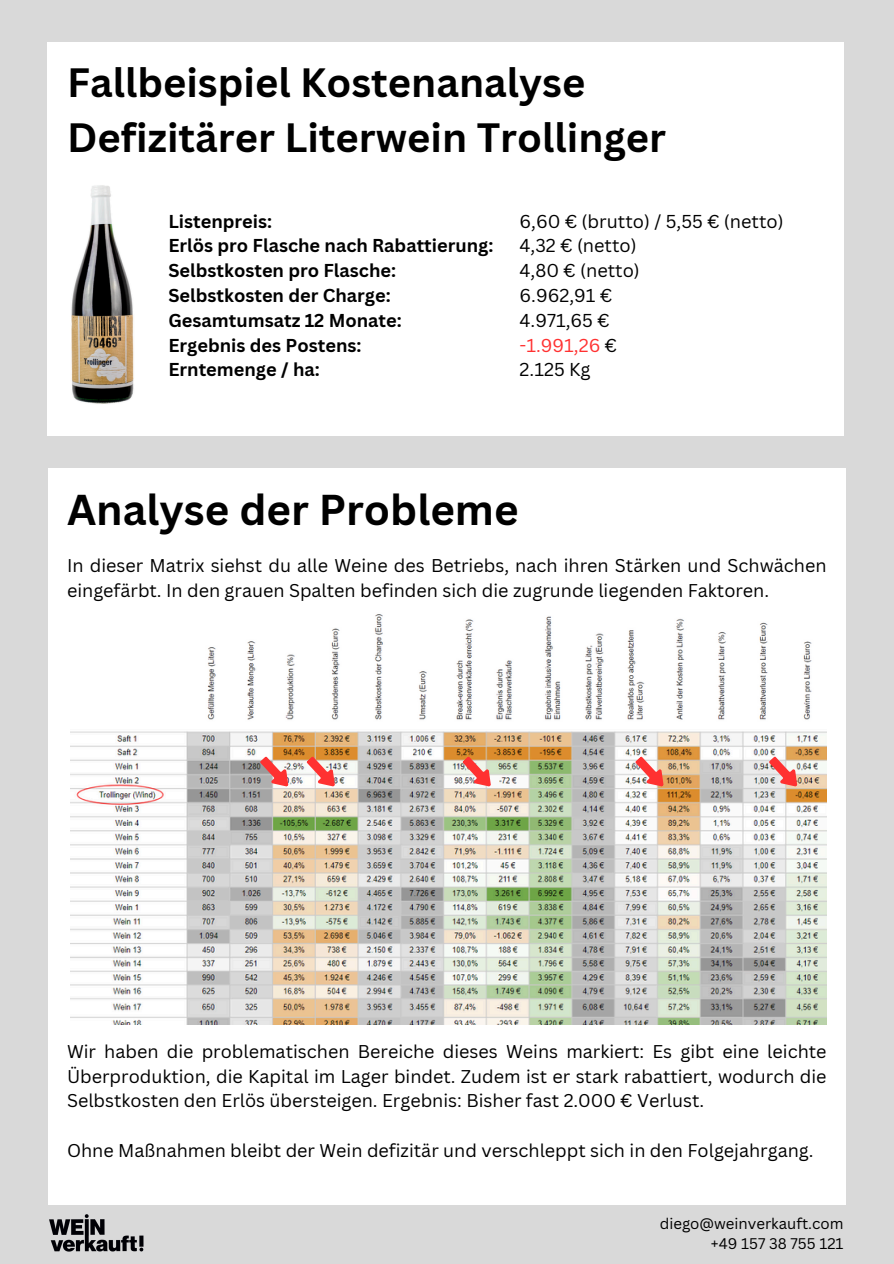
<style>
.page{position:relative;width:894px;height:1264px;background:#fff}
.page>*{position:absolute;margin:0;border:0;box-sizing:border-box;transform-origin:0 0}
.t1{font:700 42px "Canva Sans";color:#000}
.t2{font:700 39.9px/55.1px "Canva Sans";color:#000}
.t3{font:700 18.15px/24.8px "Canva Sans";color:#000}
.t4{font:18.15px/24.8px "Canva Sans";color:#000}
.t5{font:18px/24.8px "Canva Sans";color:#000}
.t6{font:15px "Canva Sans";color:#000}
.s1{color:#ff3131}
</style>
<div class="page">
<div style="left:0;top:0;width:893px;height:1263px;background:#d9d9d9"></div>
<div style="left:47px;top:42px;width:796px;height:393px;background:#fff"></div>
<img style="left:71px;top:185px;width:63px;height:219px">
<div style="left:48px;top:468px;width:797px;height:736px;background:#fff"></div>
<img style="left:71px;top:731px;width:755px;height:293px">
<svg style="left:302px;top:752px;width:39px;height:41px"></svg>
<svg style="left:255px;top:752px;width:40px;height:41px"></svg>
<svg style="left:457px;top:752px;width:40px;height:41px;background:#e3a790"></svg>
<svg style="left:630px;top:752px;width:40px;height:41px"></svg>
<svg style="left:764px;top:752px;width:39px;height:41px"></svg>
<img style="left:49px;top:1214px;width:95px;height:37px">
<img style="left:207px;top:614px;width:605px;height:106px">
<h1 class="t2" style="left:67px;top:54px;width:600px">Fallbeispiel Kostenanalyse<br>Defizitärer Literwein Trollinger</h1>
<h3 class="t3" style="left:168px;top:208px;width:326px">Listenpreis:<br>Erlös pro Flasche nach Rabattierung:<br>Selbstkosten pro Flasche:<br>Selbstkosten der Charge:<br>Gesamtumsatz 12 Monate:<br>Ergebnis des Postens:<br>Erntemenge / ha:</h3>
<p class="t4" style="left:519px;top:208px;width:265px">6,60 € (brutto) / 5,55 € (netto)<br>4,32 € (netto)<br>4,80 € (netto)<br>6.962,91 €<br>4.971,65 €<br><span class="s1">-1.991,26</span> €<br>2.125 Kg</p>
<p class="t1" style="left:67px;top:480px;width:453px">Analyse der Probleme</p>
<p class="t5" style="left:67px;top:552px;width:760px">In dieser Matrix siehst du alle Weine des Betriebs, nach ihren Stärken und Schwächen eingefärbt. In den grauen Spalten befinden sich die zugrunde liegenden Faktoren.</p>
<p class="t5" style="left:67px;top:1038px;width:760px;text-align:justify">Wir haben die problematischen Bereiche dieses Weins markiert: Es gibt eine leichte Überproduktion, die Kapital im Lager bindet. Zudem ist er stark rabattiert, wodurch die Selbstkosten den Erlös übersteigen. Ergebnis: Bisher fast 2.000 € Verlust.</p>
<p class="t5" style="left:67px;top:1137px;width:747px">Ohne Maßnahmen bleibt der Wein defizitär und verschleppt sich in den Folgejahrgang.</p>
<p class="t6" style="left:659px;top:1212px;width:185px">diego@weinverkauft.com</p>
<p class="t6" style="left:710px;top:1233px;width:134px">+49 157 38 755 121</p>
</div>
